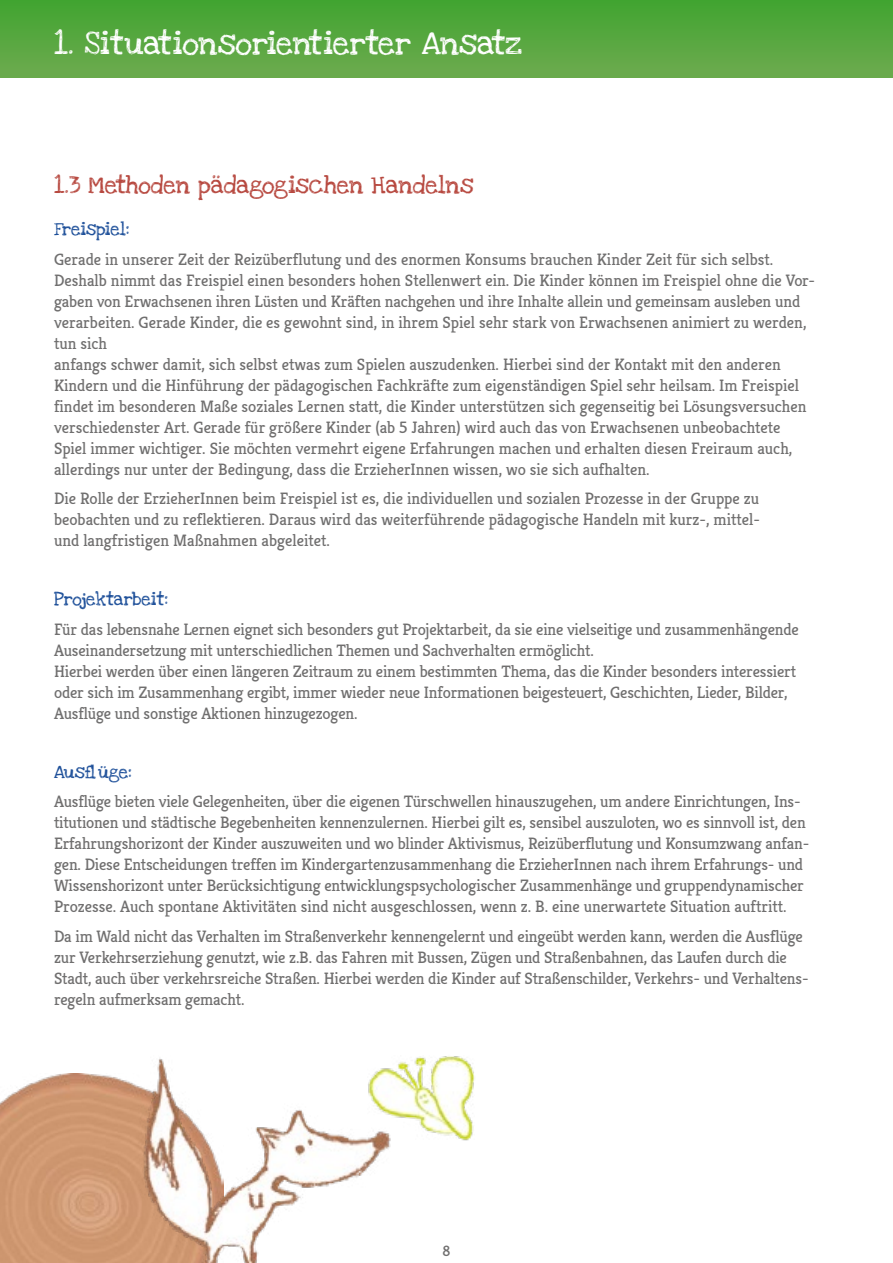
<style>
.page{position:relative;width:893px;height:1263px;background:#fff}
.page>*{position:absolute;margin:0;border:0;box-sizing:border-box;transform-origin:0 0}
.t1{font:24px "Love Ya Like A Sister";color:#fff}
.t2{font:18px "Love Ya Like A Sister";color:#b7483f}
.t3{font:16.5px/21px "Kreon";letter-spacing:-.01em;color:#706f6f}
.t4{font:15px "Kreon";color:#706f6f}
.t5{font:13.5px "Love Ya Like A Sister";color:#1d4f99}
</style>
<div class="page">
<div style="left:1px;top:0;width:892px;height:77px;background:linear-gradient(to bottom,#41a430,#6dab4f)"></div>
<img style="left:0;top:1074px;width:102px;height:189px">
<img style="left:102px;top:1058px;width:289px;height:205px">
<img style="left:361px;top:1056px;width:114px;height:90px">
<h1 class="t1" style="left:54px;top:23px;width:470px">1. Situationsorientierter Ansatz</h1>
<p class="t2" style="left:54px;top:170px;width:421px">1.3 Methoden pädagogischen Handelns</p>
<p class="t5" style="left:54px;top:218px;width:77px">Freispiel:</p>
<p class="t3" style="left:54px;top:249px;width:763px">Gerade in unserer Zeit der Reizüberflutung und des enormen Konsums brauchen Kinder Zeit für sich selbst.<br>Deshalb nimmt das Freispiel einen besonders hohen Stellenwert ein. Die Kinder können im Freispiel ohne die Vor&shy;gaben von Erwachsenen ihren Lüsten und Kräften nachgehen und ihre Inhalte allein und gemeinsam ausleben und verarbeiten. Gerade Kinder, die es gewohnt sind, in ihrem Spiel sehr stark von Erwachsenen animiert zu werden, tun sich<br>anfangs schwer damit, sich selbst etwas zum Spielen auszudenken. Hierbei sind der Kontakt mit den anderen Kindern und die Hinführung der pädagogischen Fachkräfte zum eigenständigen Spiel sehr heilsam. Im Freispiel findet im besonderen Maße soziales Lernen statt, die Kinder unterstützen sich gegenseitig bei Lösungsversuchen verschiedenster Art. Gerade für größere Kinder (ab 5 Jahren) wird auch das von Erwachsenen unbeobachtete Spiel immer wichtiger. Sie möchten vermehrt eigene Erfahrungen machen und erhalten diesen Freiraum auch, allerdings nur unter der Bedingung, dass die ErzieherInnen wissen, wo sie sich aufhalten.</p>
<p class="t3" style="left:54px;top:488px;width:707px;text-align:justify">Die Rolle der ErzieherInnen beim Freispiel ist es, die individuellen und sozialen Prozesse in der Gruppe zu beobachten und zu reflektieren. Daraus wird das weiterführende pädagogische Handeln mit kurz-, mittel&shy;und langfristigen Maßnahmen abgeleitet.</p>
<p class="t5" style="left:54px;top:588px;width:116px">Projektarbeit:</p>
<p class="t3" style="left:54px;top:619px;width:746px">Für das lebensnahe Lernen eignet sich besonders gut Projektarbeit, da sie eine vielseitige und zusammenhängende Auseinandersetzung mit unterschiedlichen Themen und Sachverhalten ermöglicht.<br>Hierbei werden über einen längeren Zeitraum zu einem bestimmten Thema, das die Kinder besonders interessiert oder sich im Zusammenhang ergibt, immer wieder neue Informationen beigesteuert, Geschichten, Lieder, Bilder, Ausflüge und sonstige Aktionen hinzugezogen.</p>
<p class="t5" style="left:54px;top:761px;width:79px">Ausflüge:</p>
<p class="t3" style="left:54px;top:791px;width:757px">Ausflüge bieten viele Gelegenheiten, über die eigenen Türschwellen hinauszugehen, um andere Einrichtungen, Ins&shy;titutionen und städtische Begebenheiten kennenzulernen. Hierbei gilt es, sensibel auszuloten, wo es sinnvoll ist, den Erfahrungshorizont der Kinder auszuweiten und wo blinder Aktivismus, Reizüberflutung und Konsumzwang anfan&shy;gen. Diese Entscheidungen treffen im Kindergartenzusammenhang die ErzieherInnen nach ihrem Erfahrungs- und Wissenshorizont unter Berücksichtigung entwicklungspsychologischer Zusammenhänge und gruppendynamischer Prozesse. Auch spontane Aktivitäten sind nicht ausgeschlossen, wenn z. B. eine unerwartete Situation auftritt.</p>
<p class="t3" style="left:54px;top:926px;width:756px">Da im Wald nicht das Verhalten im Straßenverkehr kennengelernt und eingeübt werden kann, werden die Ausflüge zur Verkehrserziehung genutzt, wie z.B. das Fahren mit Bussen, Zügen und Straßenbahnen, das Laufen durch die Stadt, auch über verkehrsreiche Straßen. Hierbei werden die Kinder auf Straßenschilder, Verkehrs- und Verhaltens&shy;regeln aufmerksam gemacht.</p>
<p class="t4" style="left:442px;top:1242px;width:9px">8</p>
</div>
